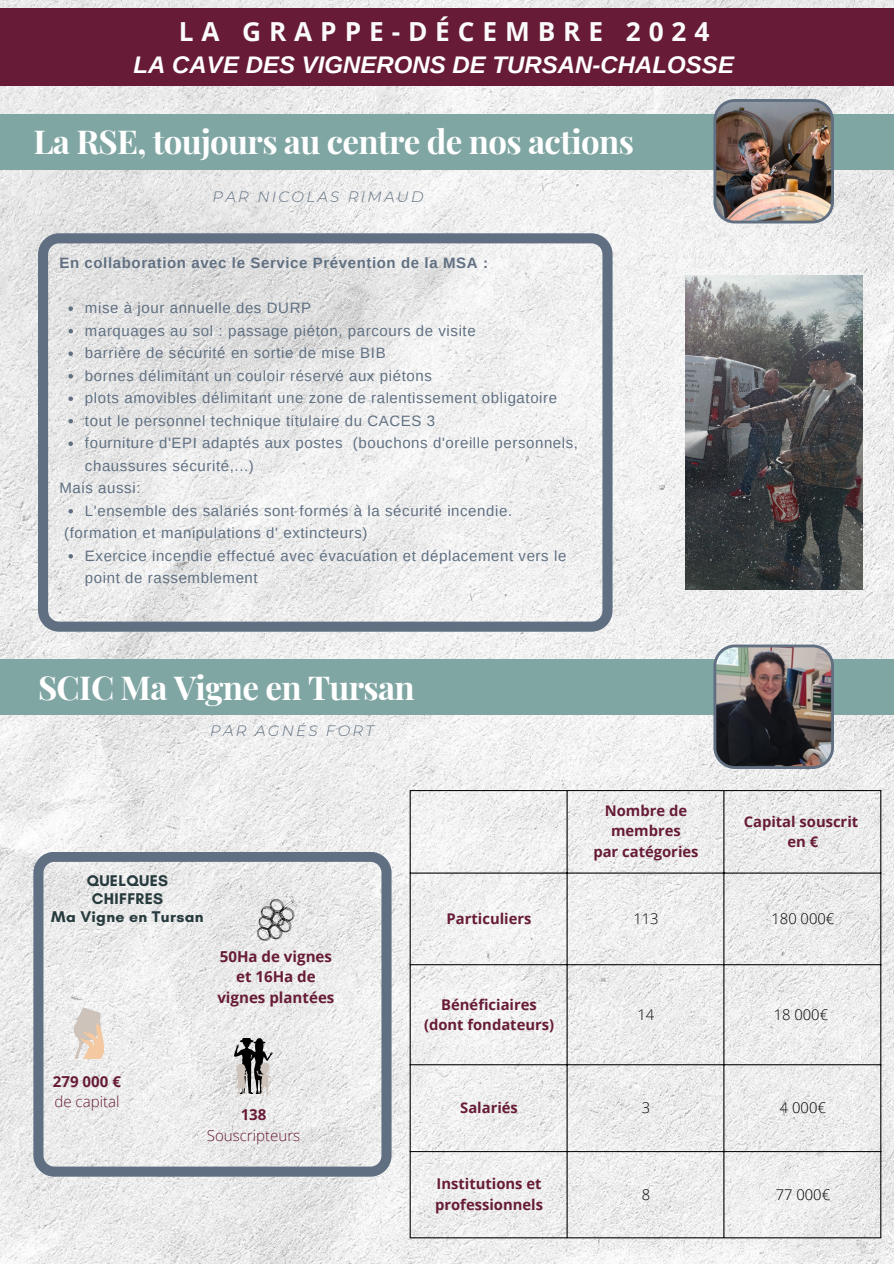
<style>
.page{position:relative;width:894px;height:1264px;background:#fff}
.page>*{position:absolute;margin:0;border:0;box-sizing:border-box;transform-origin:0 0}
.t1{font:700 33px "Playfair Display";letter-spacing:-.02em;color:#fff}
.t2{font:700 26.25px "Open Sans";letter-spacing:.3em;color:#fafafa}
.t3{font:italic 700 24px "Arimo";color:#fff}
.t4{font:700 15.75px/18px "Glacial Indifference";letter-spacing:.02em;color:#273a3d;text-align:center}
.t5{font:700 15.15px/20.7px "Open Sans";color:#671b37;text-align:center}
.t6{font:300 15.15px "Open Sans";color:#671b37}
.t7{font:15px/22.5px "Arimo";letter-spacing:.04em;color:#607082}
.t8{font:700 15px "Arimo";letter-spacing:.04em;color:#607082}
.t9{font:italic 300 15px "Montserrat";letter-spacing:.15em;color:#607082}
.t10{font:700 14.7px/20.4px "Open Sans";color:#671b37;text-align:center}
.t11{font:300 14.7px "Open Sans";color:#000}
</style>
<div class="page">
<img style="left:0;top:0;width:893px;height:1263px">
<div style="left:0;top:9px;width:893px;height:77px;background:#671b37"></div>
<svg style="left:33px;top:851px;width:358px;height:325px;fill:#eaeaea"></svg>
<svg style="left:38px;top:233px;width:574px;height:398px;fill:#eaeaea"></svg>
<img style="left:685px;top:275px;width:176px;height:314px">
<hr style="left:409px;top:791px;width:1px;height:446px;background:#000">
<hr style="left:566px;top:791px;width:1px;height:446px;background:#000">
<hr style="left:723px;top:791px;width:1px;height:446px;background:#000">
<hr style="left:880px;top:791px;width:1px;height:446px;background:#000">
<hr style="left:409px;top:790px;width:472px;height:1px;background:#000">
<hr style="left:409px;top:872px;width:472px;height:1px;background:#000">
<hr style="left:409px;top:964px;width:472px;height:1px;background:#000">
<hr style="left:409px;top:1064px;width:472px;height:1px;background:#000">
<hr style="left:409px;top:1151px;width:472px;height:1px;background:#000">
<hr style="left:409px;top:1237px;width:472px;height:1px;background:#000">
<img style="left:70px;top:1006px;width:33px;height:52px">
<img style="left:234px;top:1038px;width:39px;height:55px">
<img style="left:252px;top:891px;width:48px;height:55px">
<svg style="left:68px;top:306px;width:5px;height:5px"></svg>
<svg style="left:68px;top:329px;width:5px;height:4px"></svg>
<svg style="left:68px;top:351px;width:5px;height:5px"></svg>
<svg style="left:68px;top:374px;width:5px;height:4px"></svg>
<svg style="left:68px;top:396px;width:5px;height:5px"></svg>
<svg style="left:68px;top:419px;width:5px;height:4px"></svg>
<svg style="left:68px;top:441px;width:5px;height:5px"></svg>
<svg style="left:68px;top:509px;width:5px;height:4px"></svg>
<svg style="left:68px;top:554px;width:5px;height:4px"></svg>
<div style="left:0;top:660px;width:893px;height:55px;background:#80a6a3"></div>
<img style="left:713px;top:644px;width:120px;height:125px">
<div style="left:0;top:114px;width:893px;height:55px;background:#80a6a3"></div>
<img style="left:713px;top:99px;width:120px;height:124px">
<p class="t2" style="left:179px;top:13px;width:532px">LA GRAPPE-DÉCEMBRE 2024</p>
<p class="t3" style="left:134px;top:52px;width:601px">LA CAVE DES VIGNERONS DE TURSAN-CHALOSSE</p>
<p class="t1" style="left:33px;top:119px;width:602px">La RSE, toujours au centre de nos actions</p>
<p class="t9" style="left:212px;top:188px;width:212px">PAR NICOLAS RIMAUD</p>
<p class="t8" style="left:59px;top:254px;width:430px">En collaboration avec le Service Prévention de la MSA :</p>
<p class="t7" style="left:85px;top:297px;width:227px">mise à jour annuelle des DURP</p>
<h1 class="t7" style="left:85px;top:319px;width:392px">marquages au sol : passage piéton, parcours de visite</h1>
<h3 class="t7" style="left:85px;top:342px;width:302px">barrière de sécurité en sortie de mise BIB</h3>
<h4 class="t7" style="left:85px;top:364px;width:348px">bornes délimitant un couloir réservé aux piétons</h4>
<p class="t7" style="left:85px;top:387px;width:473px">plots amovibles délimitant une zone de ralentissement obligatoire</p>
<p class="t7" style="left:85px;top:409px;width:351px">tout le personnel technique titulaire du CACES 3</p>
<p class="t7" style="left:85px;top:432px;width:494px">fourniture d'EPI adaptés aux postes (bouchons d'oreille personnels, chaussures sécurité,...)</p>
<p class="t7" style="left:59px;top:477px;width:82px">Mais aussi:</p>
<h4 class="t7" style="left:85px;top:499px;width:428px">L'ensemble des salariés sont formés à la sécurité incendie.</h4>
<p class="t7" style="left:64px;top:522px;width:305px">(formation et manipulations d' extincteurs)</p>
<p class="t7" style="left:85px;top:544px;width:482px">Exercice incendie effectué avec évacuation et déplacement vers le point de rassemblement</p>
<p class="t1" style="left:38px;top:664px;width:378px">SCIC Ma Vigne en Tursan</p>
<p class="t9" style="left:210px;top:722px;width:165px">PAR AGNÉS FORT</p>
<p class="t4" style="left:51px;top:871px;width:154px">QUELQUES<br>CHIFFRES<br>Ma Vigne en Tursan</p>
<p class="t5" style="left:217px;top:945px;width:118px">50Ha de vignes et 16Ha de vignes plantées</p>
<p class="t5" style="left:53px;top:1070px;width:70px">279 000 €</p>
<p class="t6" style="left:54px;top:1091px;width:67px">de capital</p>
<p class="t5" style="left:240px;top:1104px;width:27px">138</p>
<p class="t6" style="left:207px;top:1124px;width:95px">Souscripteurs</p>
<h2 class="t10" style="left:604px;top:800px;width:84px">Nombre de membres</h2>
<p class="t10" style="left:593px;top:841px;width:107px">par catégories</p>
<p class="t10" style="left:743px;top:810px;width:116px">Capital souscrit</p>
<h1 class="t10" style="left:787px;top:831px;width:32px">en €</h1>
<h3 class="t10" style="left:446px;top:907px;width:86px">Particuliers</h3>
<h4 class="t11" style="left:633px;top:908px;width:27px">113</h4>
<p class="t11" style="left:771px;top:908px;width:64px">180 000€</p>
<p class="t10" style="left:441px;top:993px;width:97px">Bénéficiaires</p>
<p class="t10" style="left:424px;top:1014px;width:132px">(dont fondateurs)</p>
<p class="t11" style="left:637px;top:1003px;width:18px">14</p>
<p class="t11" style="left:773px;top:1003px;width:56px">18 000€</p>
<p class="t10" style="left:460px;top:1097px;width:59px">Salariés</p>
<p class="t11" style="left:641px;top:1097px;width:10px">3</p>
<p class="t11" style="left:779px;top:1097px;width:47px">4 000€</p>
<p class="t10" style="left:435px;top:1173px;width:109px;text-align:left">Institutions et professionnels</p>
<p class="t11" style="left:641px;top:1184px;width:10px">8</p>
<p class="t11" style="left:775px;top:1184px;width:56px">77 000€</p>
</div>
